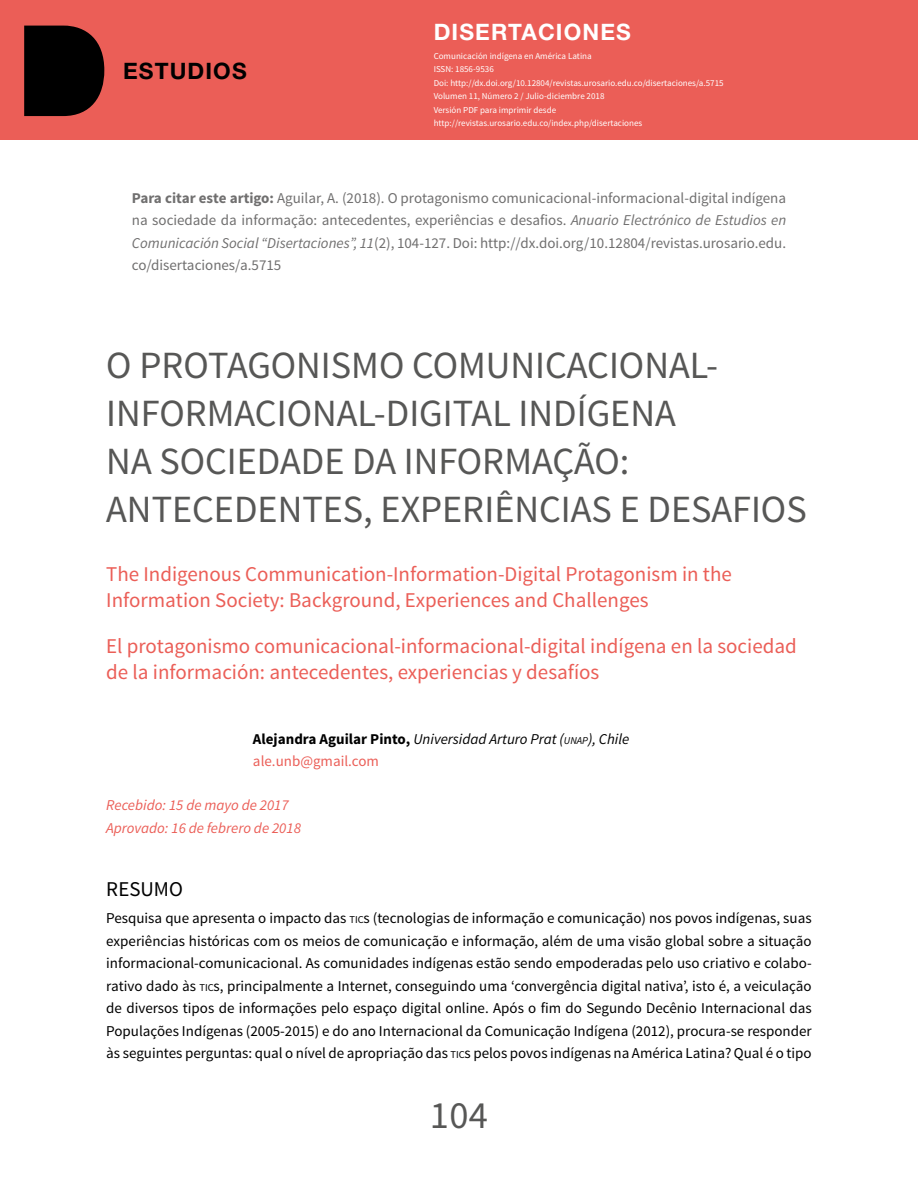
<style>
.page{position:relative;width:918px;height:1188px;background:#fff}
.page>*{position:absolute;margin:0;border:0;box-sizing:border-box;transform-origin:0 0}
.t1{font:38.4px/48px "Source Sans Pro";color:#575756}
.t2{font:700 22.65px "Helvetica Neue LT Std";letter-spacing:.05em;color:#fff}
.t3{font:700 22.65px "Helvetica Neue LT Std";letter-spacing:.05em;color:#000}
.t4{font:21px/25.5px "Source Sans Pro";color:#eb5e57}
.t5{font:21px "Source Sans Pro";color:#000}
.t6{font:15px/22.5px "Source Sans Pro";color:#000;text-align:justify}
.t7{font:15px/22.5px "Source Sans Pro";color:#706f6f;text-align:justify}
.t8{font:italic 15px/22.5px "Source Sans Pro";color:#000}
.t9{font:italic 15px/22.5px "Source Sans Pro";color:#eb5e57}
.t10{font:9px/13.5px "Source Sans Pro";color:#fff}
.s1{font-style:inherit}
.s2{font-weight:700}
.s3{font-style:italic}
.s4{font-weight:700;font-style:normal}
.s5{font-size:10.5px}
.s6{font-style:normal;color:#eb5e57}
</style>
<div class="page">
<div style="left:0;top:0;width:918px;height:139px;background:#eb5e57"></div>
<svg style="left:24px;top:26px;width:80px;height:90px;background:#150807"></svg>
<h2 class="t3" style="left:123px;top:57px;width:125px">ESTUDIOS</h2>
<h2 class="t2" style="left:434px;top:18px;width:182px">DISERTACIONES</h2>
<p class="t10" style="left:434px;top:49px;width:292px">Comunicación indígena en América Latina<br><span class="s1">I SSN</span> : 1856-9536<br>Doi: http://dx.doi.org/10.12804/revistas.urosario.edu.co/disertaciones/a.5715<br>Volumen 11, Número 2 / Julio-diciembre 2018<br>Versión <span class="s1">PDF</span> para imprimir desde http://revistas.urosario.edu.co/index.php/disertaciones</p>
<p class="t7" style="left:132px;top:187px;width:656px"><span class="s2">Para citar este artigo:</span> Aguilar, A. (2018). O protagonismo comunicacional-informacional-digital indígena na sociedade da informação: antecedentes, experiências e desafios. <span class="s3">Anuario Electrónico de Estudios en Comunicación Social “Disertaciones”, 11</span>(2), 104-127. Doi: http://dx.doi.org/10.12804/revistas.urosario.edu. co/disertaciones/a.5715</p>
<h1 class="t1" style="left:106px;top:342px;width:702px">O PROTAGONISMO COMUNICACIONAL-INFORMACIONAL-DIGITAL INDÍGENA<br>NA SOCIEDADE DA INFORMAÇÃO:<br>ANTECEDENTES, EXPERIÊNCIAS E DESAFIOS</h1>
<h3 class="t4" style="left:106px;top:562px;width:627px">The Indigenous Communication-Information-Digital Protagonism in the<br>Information Society: Background, Experiences and Challenges</h3>
<h3 class="t4" style="left:106px;top:634px;width:692px">El protagonismo comunicacional-informacional-digital indígena en la sociedad de la información: antecedentes, experiencias y desafíos</h3>
<p class="t8" style="left:253px;top:728px;width:378px"><span class="s4">Alejandra Aguilar Pinto,</span> Universidad Arturo Prat (<span class="s5">UNAP</span>), Chile <span class="s6">ale.unb@gmail.com</span></p>
<p class="t9" style="left:106px;top:794px;width:196px">Recebido: 15 de mayo de 2017<br>Aprovado: 16 de febrero de 2018</p>
<h3 class="t5" style="left:106px;top:876px;width:78px">RESUMO</h3>
<p class="t6" style="left:106px;top:907px;width:707px">Pesquisa que apresenta o impacto das <span class="s5">TIC</span>s (tecnologias de informação e comunicação) nos povos indígenas, suas experiências históricas com os meios de comunicação e informação, além de uma visão global sobre a situação informacional-comunicacional. As comunidades indígenas estão sendo empoderadas pelo uso criativo e colabo&shy;rativo dado às <span class="s5">TIC</span>s, principalmente a Internet, conseguindo uma ‘convergência digital nativa’, isto é, a veiculação de diversos tipos de informações pelo espaço digital online. Após o fim do Segundo Decênio Internacional das Populações Indígenas (2005-2015) e do ano Internacional da Comunicação Indígena (2012), procura-se responder às seguintes perguntas: qual o nível de apropriação das <span class="s5">TIC</span>s pelos povos indígenas na América Latina? Qual é o tipo</p>
<h1 class="t1" style="left:430px;top:1092px;width:60px">104</h1>
</div>
